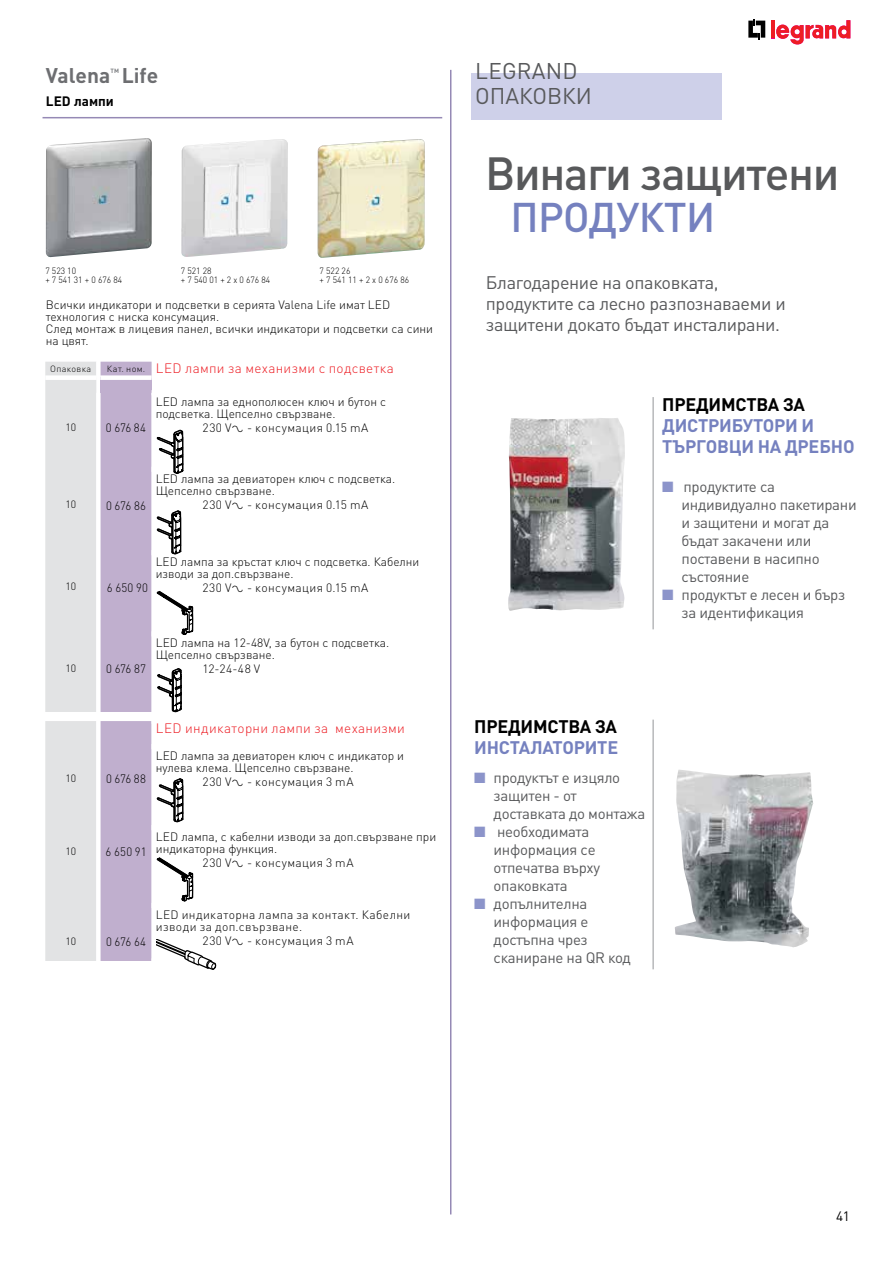
<style>
.page{position:relative;width:893px;height:1263px;background:#fff}
.page>*{position:absolute;margin:0;border:0;box-sizing:border-box;transform-origin:0 0}
.t1{font:500 45.9px "DIN Pro";letter-spacing:-.03em;color:#58595b}
.t2{font:500 40.95px "DIN Pro";letter-spacing:-.015em;color:#7581bf}
.t3{font:22.5px/25.5px "DIN Pro";color:#58595b}
.t4{font:700 21px "DIN Pro";color:#6d6e71}
.t5{font:18px/21px "DIN Pro";letter-spacing:-.02em;color:#58595b}
.t6{font:700 18px/21px "DIN Pro";letter-spacing:-.01em;color:#7581bf}
.t7{font:700 18px "DIN Pro";letter-spacing:-.01em;color:#000}
.t8{font:15px/18px "DIN Pro";letter-spacing:-.02em;color:#58595b}
.t9{font:300 13.5px "DIN Pro";letter-spacing:.025em;color:#ed1d24}
.t10{font:700 13.5px "DIN Pro";color:#000}
.t11{font:13.5px "DIN Pro";color:#000}
.t12{font:300 12px/12px "DIN Pro";color:#000}
.t13{font:300 12px/12px "DIN Pro";letter-spacing:.03em;color:#000}
.t14{font:300 12px "DIN Pro";color:#000;scale:.95 1}
.t15{font:300 10.5px "DIN Pro";letter-spacing:-.01em;color:#000}
.t16{font:300 9px/9px "DIN Pro";color:#000;scale:.95 1}
.t17{font:300 9px "DIN Pro";letter-spacing:.04em;color:#000}
.t18{font:700 6.15px "DIN Pro";color:#808285}
.s1{font-size:9px;color:#000}
.s2{font-family:"Legrand 2007";font-weight:400}
.s3{color:#8c94ca}
</style>
<div class="page">
<hr style="left:43px;top:117px;width:399px;height:1px;background:#9589b5">
<svg style="left:748px;top:19px;width:17px;height:20px"></svg>
<hr style="left:771px;top:20px;width:4px;height:18px;background:#ed1d24">
<svg style="left:776px;top:20px;width:74px;height:25px"></svg>
<img style="left:46px;top:138px;width:106px;height:119px">
<img style="left:181px;top:139px;width:107px;height:118px">
<img style="left:318px;top:139px;width:107px;height:119px">
<svg style="left:45px;top:362px;width:171px;height:608px"></svg>
<div style="left:471px;top:73px;width:250px;height:47px;background:#ced0e9"></div>
<hr style="left:653px;top:720px;width:1px;height:249px;background:#939598">
<hr style="left:653px;top:397px;width:1px;height:232px;background:#939598">
<img style="left:508px;top:418px;width:109px;height:193px">
<img style="left:675px;top:773px;width:134px;height:174px">
<hr style="left:450px;top:70px;width:1px;height:1144px;background:#9589b5">
<h3 class="t4" style="left:46px;top:58px;width:66px">Valena</h3>
<p class="t18" style="left:111px;top:65px;width:10px">TM</p>
<h3 class="t4" style="left:122px;top:58px;width:38px">Life</h3>
<p class="t10" style="left:46px;top:90px;width:69px">LED лампи</p>
<p class="t16" style="left:45px;top:265px;width:82px">7 523 10<br>+ 7 541 31 + 0 676 84</p>
<p class="t16" style="left:320px;top:265px;width:96px">7 522 26<br>+ 7 541 11 + 2 x 0 676 86</p>
<p class="t16" style="left:181px;top:265px;width:96px">7 521 28<br>+ 7 540 01 + 2 x 0 676 84</p>
<p class="t12" style="left:46px;top:298px;width:389px">Всички индикатори и подсветки в серията Valena Life имат LED технология с ниска консумация.<br>След монтаж в лицевия панел, всички индикатори и подсветки са сини на цвят.</p>
<p class="t17" style="left:50px;top:362px;width:43px">Опаковка</p>
<p class="t9" style="left:107px;top:358px;width:288px"><span class="s1">Кат. ном.</span> LED лампи за механизми с подсветка</p>
<p class="t15" style="left:65px;top:419px;width:12px">10</p>
<p class="t14" style="left:106px;top:418px;width:44px">0 676 84</p>
<p class="t12" style="left:156px;top:395px;width:232px">LED лампа за еднополюсен ключ и бутон с подсветка. Щепселно свързване.</p>
<p class="t13" style="left:203px;top:421px;width:167px">230 V<span class="s2">A</span> - консумация 0.15 mA</p>
<p class="t15" style="left:65px;top:497px;width:12px">10</p>
<p class="t14" style="left:106px;top:496px;width:44px">0 676 86</p>
<p class="t12" style="left:156px;top:471px;width:241px">LED лампа за девиаторен ключ с подсветка.<br>Щепселно свързване.</p>
<p class="t13" style="left:203px;top:497px;width:167px">230 V<span class="s2">A</span> - консумация 0.15 mA</p>
<p class="t15" style="left:65px;top:579px;width:12px">10</p>
<p class="t14" style="left:107px;top:578px;width:45px">6 650 90</p>
<p class="t12" style="left:156px;top:555px;width:265px">LED лампа за кръстат ключ с подсветка. Кабелни изводи за доп.свързване.</p>
<p class="t13" style="left:203px;top:581px;width:167px">230 V<span class="s2">A</span> - консумация 0.15 mA</p>
<p class="t15" style="left:65px;top:660px;width:12px">10</p>
<p class="t14" style="left:106px;top:659px;width:43px">0 676 87</p>
<p class="t12" style="left:156px;top:636px;width:235px">LED лампа на 12-48V, за бутон с подсветка.<br>Щепселно свързване.</p>
<p class="t12" style="left:203px;top:662px;width:59px">12-24-48 V</p>
<p class="t15" style="left:65px;top:770px;width:12px">10</p>
<p class="t14" style="left:106px;top:770px;width:44px">0 676 88</p>
<p class="t9" style="left:156px;top:718px;width:251px">LED индикаторни лампи за механизми</p>
<p class="t12" style="left:156px;top:749px;width:250px">LED лампа за девиаторен ключ с индикатор и нулева клема. Щепселно свързване.</p>
<p class="t13" style="left:203px;top:775px;width:152px">230 V<span class="s2">A</span> - консумация 3 mA</p>
<p class="t15" style="left:65px;top:843px;width:12px">10</p>
<p class="t14" style="left:106px;top:842px;width:45px">6 650 91</p>
<p class="t12" style="left:156px;top:830px;width:282px">LED лампа, с кабелни изводи за доп.свързване при индикаторна функция.</p>
<p class="t13" style="left:203px;top:856px;width:152px">230 V<span class="s2">A</span> - консумация 3 mA</p>
<p class="t15" style="left:65px;top:933px;width:12px">10</p>
<p class="t14" style="left:106px;top:932px;width:44px">0 676 64</p>
<p class="t13" style="left:156px;top:907px;width:256px">LED индикаторна лампа за контакт. Кабелни изводи за доп.свързване.</p>
<p class="t13" style="left:203px;top:934px;width:152px">230 V<span class="s2">A</span> - консумация 3 mA</p>
<h3 class="t3" style="left:475px;top:57px;width:118px">LEGRAND<br>ОПАКОВКИ</h3>
<h1 class="t1" style="left:485px;top:142px;width:356px">Винаги защитени</h1>
<h2 class="t2" style="left:510px;top:190px;width:206px">ПРОДУКТИ</h2>
<h3 class="t5" style="left:486px;top:272px;width:301px">Благодарение на опаковката, продуктите са лесно разпознаваеми и защитени докато бъдат инсталирани.</h3>
<h3 class="t7" style="left:662px;top:389px;width:144px">ПРЕДИМСТВА ЗА</h3>
<h3 class="t6" style="left:662px;top:413px;width:194px">ДИСТРИБУТОРИ И<br>ТЪРГОВЦИ НА ДРЕБНО</h3>
<p class="t8" style="left:682px;top:477px;width:177px;text-indent:-20px"><span class="s3">■</span> продуктите са индивидуално пакетирани и защитени и могат да бъдат закачени или поставени в насипно състояние</p>
<p class="t8" style="left:682px;top:585px;width:165px;text-indent:-20px"><span class="s3">■</span> продуктът е лесен и бърз за идентификация</p>
<h3 class="t7" style="left:474px;top:712px;width:144px">ПРЕДИМСТВА ЗА</h3>
<h3 class="t6" style="left:474px;top:735px;width:146px">ИНСТАЛАТОРИТЕ</h3>
<p class="t8" style="left:494px;top:768px;width:153px;text-indent:-20px"><span class="s3">■</span> продуктът е изцяло защитен - от доставката до монтажа</p>
<p class="t8" style="left:494px;top:822px;width:108px;text-indent:-20px"><span class="s3">■</span> необходимата информация се отпечатва върху опаковката</p>
<p class="t8" style="left:494px;top:894px;width:139px;text-indent:-20px"><span class="s3">■</span> допълнителна информация е достъпна чрез сканиране на QR код</p>
<p class="t11" style="left:836px;top:1207px;width:15px">41</p>
</div>
